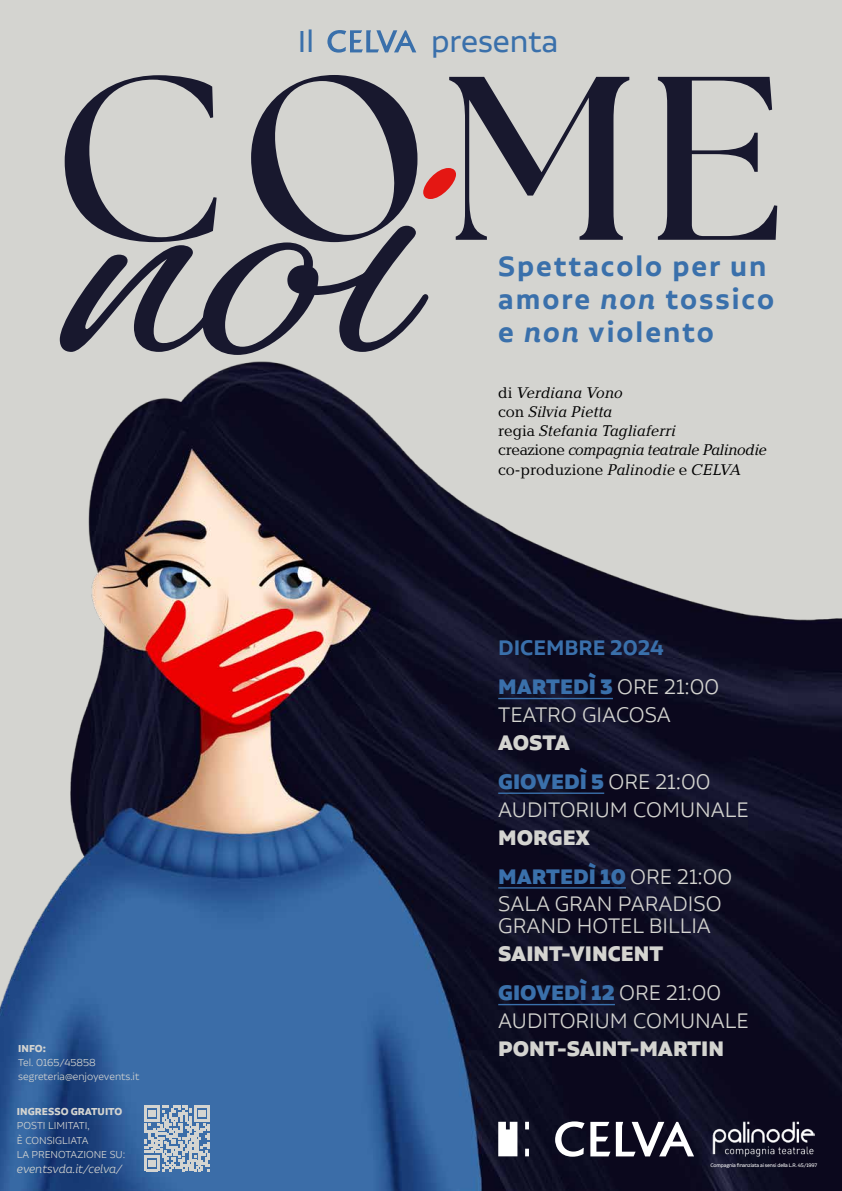
<style>
.page{position:relative;width:842px;height:1191px;background:#d4d4d0}
.page>*{position:absolute;margin:0;border:0;box-sizing:border-box;transform-origin:0 0}
.t1{font:36px "Aalto Sans Pro";color:#3a70ab}
.t2{font:600 33px/32.7px "Aalto Sans Pro";letter-spacing:.06em;color:#3a70ab}
.t3{font:300 25px/22px "Aalto Sans Pro";color:#d4d4d0}
.t4{font:900 25px/39.1px "Aalto Sans Pro";color:#d4d4d0}
.t5{font:900 25px/39.1px "Aalto Sans Pro";color:#3a70ab}
.t6{font:600 25px/39.1px "Aalto Sans Pro";color:#3a70ab}
.t7{font:italic 16.1px/19.3px "Baltica";letter-spacing:-.02em;color:#000}
.t8{font:italic 300 14px "Aalto Sans Pro";letter-spacing:-.005em;color:#d4d4d0}
.t9{font:300 12px/14.4px "Aalto Sans Pro";color:#d4d4d0}
.t10{font:700 12px "Aalto Sans Pro";color:#d4d4d0}
.t11{font:6px "Aalto Sans Pro";letter-spacing:-.025em;color:#fff}
.s1{font-style:italic}
.s2{font-style:normal}
.s3{font-weight:900}
.s4{font-weight:300;color:#d4d4d0}
.s5{color:#d4d4d0}
.s6{color:#3a70ab}
.s7{font-weight:300}
</style>
<div class="page">
<img style="left:0;top:361px;width:842px;height:830px">
<svg style="left:65px;top:75px;width:152px;height:151px"></svg>
<svg style="left:251px;top:75px;width:166px;height:151px"></svg>
<svg style="left:658px;top:77px;width:119px;height:163px"></svg>
<svg style="left:60px;top:226px;width:368px;height:129px"></svg>
<svg style="left:423px;top:77px;width:206px;height:163px"></svg>
<hr style="left:498px;top:698px;width:115px;height:1px;background:#3a70ab">
<hr style="left:498px;top:792px;width:106px;height:2px;background:#3a70ab">
<hr style="left:498px;top:887px;width:128px;height:1px;background:#3a70ab">
<hr style="left:498px;top:1004px;width:117px;height:1px;background:#3a70ab">
<svg style="left:327px;top:30px;width:89px;height:23px"></svg>
<svg style="left:144px;top:1105px;width:66px;height:66px"></svg>
<svg style="left:498px;top:1121px;width:19px;height:35px"></svg>
<svg style="left:525px;top:1121px;width:4px;height:8px"></svg>
<svg style="left:525px;top:1148px;width:4px;height:8px"></svg>
<svg style="left:616px;top:1121px;width:78px;height:35px;background:#6a6975"></svg>
<svg style="left:555px;top:1121px;width:55px;height:35px;background:#6a6976"></svg>
<img style="left:713px;top:1121px;width:102px;height:35px">
<p class="t10" style="left:18px;top:1041px;width:29px">INFO:</p>
<p class="t9" style="left:18px;top:1055px;width:122px">Tel. 0165/45858 segreteria@enjoyevents.it</p>
<p class="t10" style="left:17px;top:1104px;width:107px">INGRESSO GRATUITO</p>
<p class="t9" style="left:17px;top:1118px;width:110px">POSTI LIMITATI,<br>È CONSIGLIATA<br>LA PRENOTAZIONE SU:</p>
<p class="t8" style="left:17px;top:1161px;width:107px">eventsvda.it/celva/</p>
<h1 class="t1" style="left:298px;top:22px;width:18px">Il</h1>
<h1 class="t1" style="left:431px;top:22px;width:129px">presenta</h1>
<h2 class="t2" style="left:498px;top:250px;width:277px">Spettacolo per un amore <span class="s1">non</span> tossico e <span class="s1">non</span> violento</h2>
<p class="t7" style="left:498px;top:383px;width:270px"><span class="s2">di</span> Verdiana Vono<br><span class="s2">con</span> Silvia Pietta<br><span class="s2">regia</span> Stefania Tagliaferri<br><span class="s2">creazione</span> compagnia teatrale Palinodie <span class="s2">co-produzione</span> Palinodie <span class="s2">e</span> CELVA</p>
<h3 class="t6" style="left:498px;top:628px;width:222px">DICEMBRE 2024<br><span class="s3">MARTEDÌ 3</span> <span class="s4">ORE 21:00</span></h3>
<h3 class="t3" style="left:498px;top:703px;width:174px">TEATRO GIACOSA</h3>
<h3 class="t5" style="left:498px;top:723px;width:214px"><span class="s5">AOSTA<br></span>GIOVEDÌ 5 <span class="s4">ORE 21:00</span></h3>
<h3 class="t3" style="left:498px;top:798px;width:252px">AUDITORIUM COMUNALE</h3>
<h3 class="t5" style="left:498px;top:817px;width:235px"><span class="s5">MORGEX<br></span>MARTEDÌ 10 <span class="s4">ORE 21:00</span></h3>
<h3 class="t3" style="left:498px;top:892px;width:225px">SALA GRAN PARADISO<br>GRAND HOTEL BILLIA</h3>
<h3 class="t4" style="left:498px;top:934px;width:224px">SAINT-VINCENT<br><span class="s6">GIOVEDÌ 12</span> <span class="s7">ORE 21:00</span></h3>
<h3 class="t3" style="left:498px;top:1009px;width:252px">AUDITORIUM COMUNALE</h3>
<h3 class="t4" style="left:498px;top:1029px;width:227px">PONT-SAINT-MARTIN</h3>
<p class="t11" style="left:711px;top:1161px;width:108px">Compagnia finanziata ai sensi della L.R. 45/1997</p>
</div>
